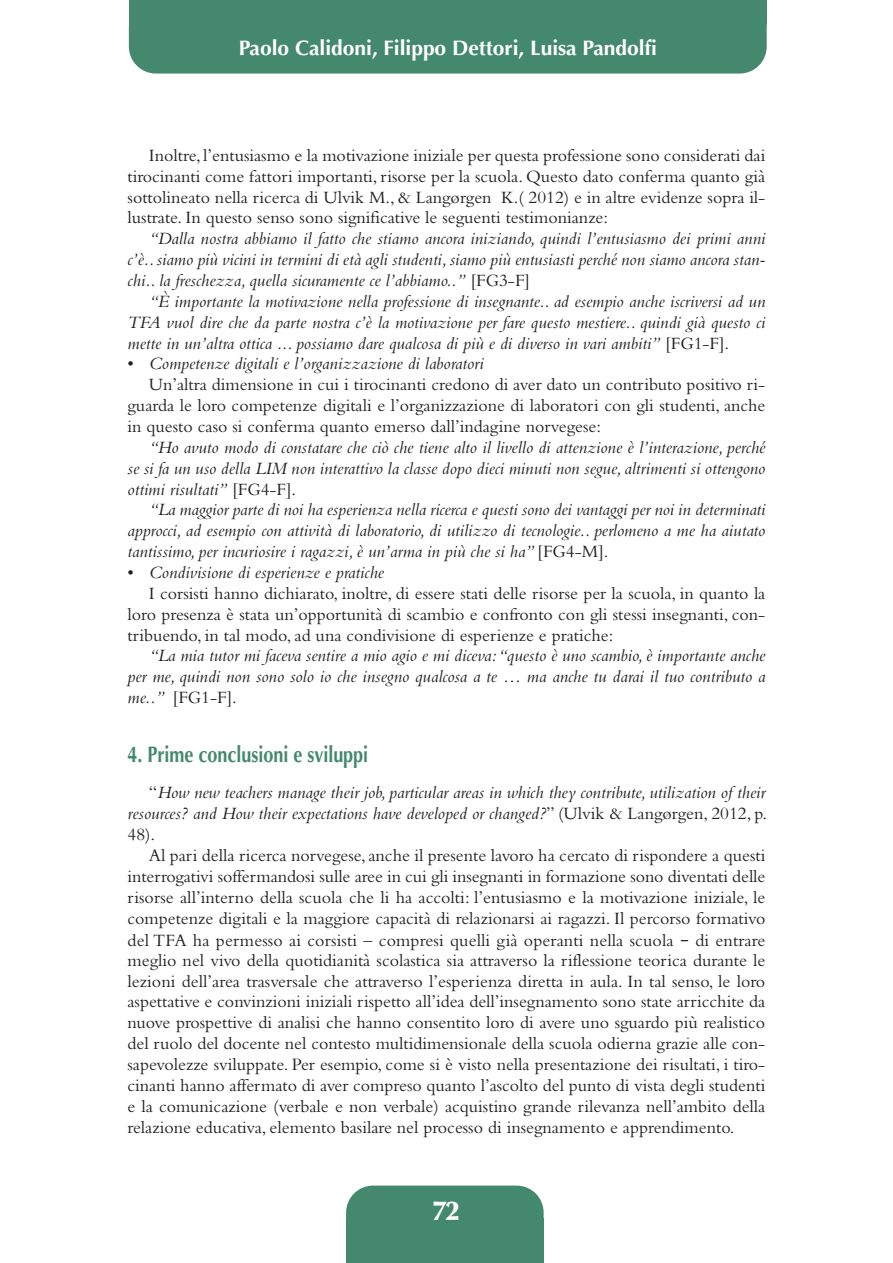
<style>
.page{position:relative;width:893px;height:1263px;background:#fff}
.page>*{position:absolute;margin:0;border:0;box-sizing:border-box;transform-origin:0 0}
.t1{font:900 27px "Optima";color:#fff}
.t2{font:700 22.5px "Optima";color:#44896d;scale:.8 1}
.t3{font:700 21px "Optima";color:#fff}
.t4{font:18px/20.7px "Bembo";color:#231f20;text-align:justify}
.t5{font:italic 18px "Bembo";color:#231f20}
.s1{font-style:normal}
.s2{font-style:italic}
.s3{font-family:"Lucida Grande"}
</style>
<div class="page">
<div style="left:346px;top:1185px;width:198px;height:78px;background:#44896d;border-radius:27px"></div>
<div style="left:346px;top:1218px;width:198px;height:45px;background:#44896d"></div>
<div style="left:129px;top:0;width:638px;height:74px;background:#44896d;border-radius:27px"></div>
<div style="left:129px;top:0;width:638px;height:24px;background:#44896d"></div>
<p class="t3" style="left:239px;top:39px;width:420px">Paolo Calidoni, Filippo Dettori, Luisa Pandolfi</p>
<p class="t4" style="left:149px;top:147px;width:618px">Inoltre, l’entusiasmo e la motivazione iniziale per questa professione sono considerati dai</p>
<p class="t4" style="left:128px;top:168px;width:639px">tirocinanti come fattori importanti, risorse per la scuola. Questo dato conferma quanto già</p>
<p class="t4" style="left:128px;top:188px;width:639px">sottolineato nella ricerca di Ulvik M., &amp; Langørgen K.( 2012) e in altre evidenze sopra il-</p>
<p class="t4" style="left:128px;top:209px;width:482px">lustrate. In questo senso sono significative le seguenti testimonianze:</p>
<p class="t5" style="left:149px;top:232px;width:618px">“Dalla nostra abbiamo il fatto che stiamo ancora iniziando, quindi l’entusiasmo dei primi anni</p>
<p class="t5" style="left:128px;top:253px;width:639px">c’è..siamo più vicini in termini di età agli studenti,siamo più entusiasti perché non siamo ancora stan-</p>
<p class="t5" style="left:128px;top:274px;width:404px">chi.. la freschezza, quella sicuramente ce l’abbiamo..” <span class="s1">[FG3-F]</span></p>
<p class="t5" style="left:149px;top:295px;width:618px">“È importante la motivazione nella professione di insegnante.. ad esempio anche iscriversi ad un</p>
<p class="t5" style="left:128px;top:316px;width:639px">TFA vuol dire che da parte nostra c’è la motivazione per fare questo mestiere.. quindi già questo ci</p>
<p class="t5" style="left:128px;top:337px;width:603px">mette in un’altra ottica ... possiamo dare qualcosa di più e di diverso in vari ambiti” <span class="s1">[FG1-F].</span></p>
<p class="t5" style="left:128px;top:357px;width:358px"><span class="s1">•</span> Competenze digitali e l’organizzazione di laboratori</p>
<p class="t4" style="left:149px;top:376px;width:618px">Un’altra dimensione in cui i tirocinanti credono di aver dato un contributo positivo ri-</p>
<p class="t4" style="left:128px;top:397px;width:639px">guarda le loro competenze digitali e l’organizzazione di laboratori con gli studenti, anche</p>
<p class="t4" style="left:128px;top:418px;width:475px">in questo caso si conferma quanto emerso dall’indagine norvegese:</p>
<p class="t5" style="left:149px;top:441px;width:618px">“Ho avuto modo di constatare che ciò che tiene alto il livello di attenzione è l’interazione, perché</p>
<p class="t5" style="left:128px;top:462px;width:639px">se si fa un uso della LIM non interattivo la classe dopo dieci minuti non segue, altrimenti si ottengono</p>
<p class="t5" style="left:128px;top:483px;width:170px">ottimi risultati” <span class="s1">[FG4-F].</span></p>
<p class="t5" style="left:149px;top:503px;width:618px">“La maggior parte di noi ha esperienza nella ricerca e questi sono dei vantaggi per noi in determinati</p>
<p class="t5" style="left:128px;top:524px;width:639px">approcci, ad esempio con attività di laboratorio, di utilizzo di tecnologie.. perlomeno a me ha aiutato</p>
<p class="t5" style="left:128px;top:545px;width:482px">tantissimo, per incuriosire i ragazzi, è un’arma in più che si ha” <span class="s1">[FG4-M].</span></p>
<p class="t5" style="left:128px;top:566px;width:258px"><span class="s1">•</span> Condivisione di esperienze e pratiche</p>
<p class="t4" style="left:149px;top:585px;width:618px">I corsisti hanno dichiarato, inoltre, di essere stati delle risorse per la scuola, in quanto la</p>
<p class="t4" style="left:128px;top:605px;width:639px">loro presenza è stata un’opportunità di scambio e confronto con gli stessi insegnanti, con-</p>
<p class="t4" style="left:128px;top:626px;width:487px">tribuendo, in tal modo, ad una condivisione di esperienze e pratiche:</p>
<p class="t5" style="left:149px;top:649px;width:618px">“La mia tutor mi faceva sentire a mio agio e mi diceva:“questo è uno scambio, è importante anche</p>
<p class="t5" style="left:128px;top:670px;width:639px">per me, quindi non sono solo io che insegno qualcosa a te … ma anche tu darai il tuo contributo a</p>
<p class="t4" style="left:128px;top:689px;width:111px"><span class="s2">me..”</span> [FG1-F].</p>
<p class="t2" style="left:128px;top:745px;width:302px">4. Prime conclusioni e sviluppi</p>
<p class="t5" style="left:149px;top:786px;width:618px"><span class="s1">“</span>How new teachers manage their job, particular areas in which they contribute, utilization of their</p>
<p class="t5" style="left:128px;top:807px;width:641px">resources? and How their expectations have developed or changed?<span class="s1">” (Ulvik &amp; Langørgen, 2012, p.</span></p>
<p class="t4" style="left:128px;top:826px;width:29px">48).</p>
<p class="t4" style="left:149px;top:847px;width:618px">Al pari della ricerca norvegese,anche il presente lavoro ha cercato di rispondere a questi</p>
<p class="t4" style="left:128px;top:868px;width:639px">interrogativi soffermandosi sulle aree in cui gli insegnanti in formazione sono diventati delle</p>
<p class="t4" style="left:128px;top:888px;width:639px">risorse all’interno della scuola che li ha accolti: l’entusiasmo e la motivazione iniziale, le</p>
<p class="t4" style="left:128px;top:909px;width:639px">competenze digitali e la maggiore capacità di relazionarsi ai ragazzi. Il percorso formativo</p>
<p class="t4" style="left:127px;top:932px;width:639px">del TFA ha permesso ai corsisti – compresi quelli già operanti nella scuola <span class="s3">–</span> di entrare meglio nel vivo della quotidianità scolastica sia attraverso la riflessione teorica durante le lezioni dell’area trasversale che attraverso l’esperienza diretta in aula. In tal senso, le loro aspettative e convinzioni iniziali rispetto all’idea dell’insegnamento sono state arricchite da nuove prospettive di analisi che hanno consentito loro di avere uno sguardo più realistico del ruolo del docente nel contesto multidimensionale della scuola odierna grazie alle con&shy;sapevolezze sviluppate. Per esempio, come si è visto nella presentazione dei risultati, i tiro&shy;cinanti hanno affermato di aver compreso quanto l’ascolto del punto di vista degli studenti e la comunicazione (verbale e non verbale) acquistino grande rilevanza nell’ambito della relazione educativa, elemento basilare nel processo di insegnamento e apprendimento.</p>
<p class="t1" style="left:432px;top:1200px;width:28px">72</p>
</div>
